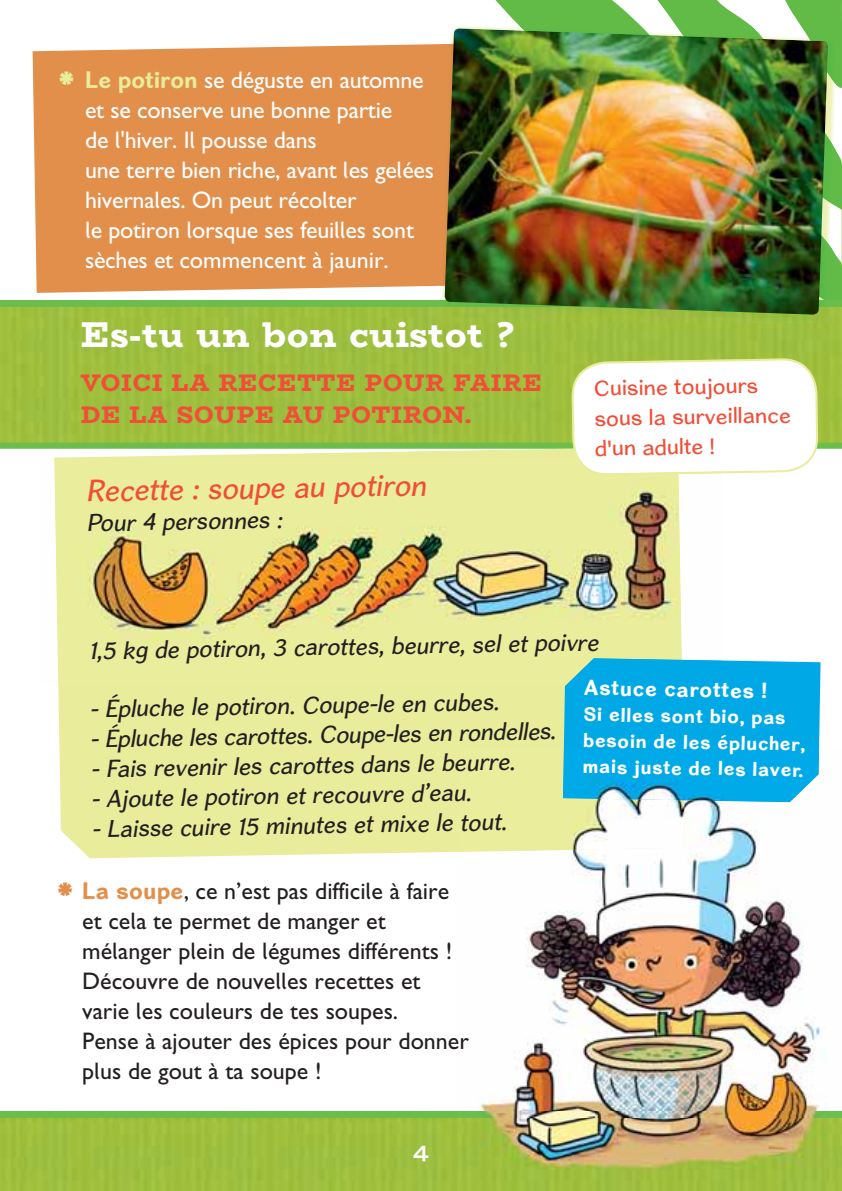
<style>
.page{position:relative;width:842px;height:1191px;background:#fff}
.page>*{position:absolute;margin:0;border:0;box-sizing:border-box;transform-origin:0 0}
.t1{font:42px "Pakenham Kayo";color:#e18f4b}
.t2{font:42px "Pakenham Kayo";color:#e9ec9a}
.t3{font:800 36px "Bio Rhyme";letter-spacing:.03em;color:#fff}
.t4{font:italic 30px "Cardigan Rg";color:#f04e37}
.t5{font:italic 24px "Cardigan Rg";color:#231f20}
.t6{font:500 24px/30px "Averbode Gill";color:#231f20}
.t7{font:500 24px/30px "Averbode Gill";letter-spacing:-.01em;color:#fff}
.t8{font:800 24px/32px "Bio Rhyme";letter-spacing:.03em;color:#f04e37}
.t9{font:700 24px "Bio Rhyme";color:#fff}
.t10{font:22px/30px "Cardigan Rg";color:#f04e37}
.t11{font:700 22px "Cardigan Rg";color:#fff}
.t12{font:700 20px/26px "Cardigan Rg";color:#fff}
.s1{font-family:"Cardigan Rg";font-weight:700;color:#e9ec9a}
.s2{font-family:"Cardigan Rg";font-weight:700;color:#e18f4b}
</style>
<div class="page">
<svg style="left:495px;top:0;width:347px;height:300px;fill:#62bb46"></svg>
<svg style="left:631px;top:0;width:211px;height:210px"></svg>
<svg style="left:759px;top:0;width:83px;height:89px"></svg>
<div style="left:0;top:306px;width:842px;height:137px;background:#9ebf3f"></div>
<div style="left:0;top:300px;width:842px;height:6px;background:#6bbe4c"></div>
<div style="left:0;top:443px;width:842px;height:6px;background:#6bbe4c"></div>
<div style="left:54px;top:448px;width:518px;height:410px;background:#e9ec9a"></div>
<div style="left:33px;top:44px;width:408px;height:249px;background:#e18f4b"></div>
<img style="left:441px;top:25px;width:394px;height:297px">
<img style="left:676px;top:25px;width:159px;height:181px">
<img style="left:800px;top:25px;width:35px;height:59px">
<img style="left:441px;top:300px;width:394px;height:6px">
<img style="left:441px;top:42px;width:4px;height:244px">
<img style="left:445px;top:28px;width:383px;height:287px">
<div style="left:563px;top:660px;width:257px;height:90px;background:#00a8e5"></div>
<svg style="left:572px;top:358px;width:246px;height:116px"></svg>
<img style="left:0;top:1117px;width:841px;height:74px">
<div style="left:0;top:1111px;width:842px;height:6px;background:#6bbe4c"></div>
<img style="left:458px;top:802px;width:368px;height:315px">
<img style="left:458px;top:750px;width:227px;height:102px">
<img style="left:563px;top:750px;width:256px;height:52px">
<img style="left:841px;top:1117px;width:1px;height:74px">
<img style="left:54px;top:458px;width:628px;height:227px">
<img style="left:566px;top:658px;width:156px;height:27px">
<img style="left:577px;top:458px;width:145px;height:17px">
<h1 class="t2" style="left:59px;top:58px;width:18px">*</h1>
<p class="t7" style="left:85px;top:67px;width:351px"><span class="s1">Le potiron</span> se déguste en automne et se conserve une bonne partie<br>de l'hiver. Il pousse dans<br>une terre bien riche, avant les gelées hivernales. On peut récolter<br>le potiron lorsque ses feuilles sont sèches et commencent à jaunir.</p>
<h2 class="t3" style="left:81px;top:322px;width:435px">Es-tu un bon cuistot ?</h2>
<p class="t8" style="left:81px;top:371px;width:462px">VOICI LA RECETTE POUR FAIRE<br>DE LA SOUPE AU POTIRON.</p>
<p class="t4" style="left:86px;top:480px;width:341px;rotate:-1deg">Recette : soupe au potiron</p>
<p class="t5" style="left:87px;top:514px;width:197px;rotate:-1deg">Pour 4 personnes :</p>
<p class="t10" style="left:594px;top:375px;width:198px;rotate:-1deg">Cuisine toujours sous la surveillance d'un adulte !</p>
<p class="t5" style="left:89px;top:642px;width:511px;rotate:-1deg">1,5 kg de potiron, 3 carottes, beurre, sel et poivre</p>
<p class="t5" style="left:90px;top:700px;width:411px;rotate:-1deg">- Épluche le potiron. Coupe-le en cubes.</p>
<p class="t5" style="left:90px;top:730px;width:467px;rotate:-1deg">- Épluche les carottes. Coupe-les en rondelles.</p>
<p class="t5" style="left:91px;top:760px;width:426px;rotate:-1deg">- Fais revenir les carottes dans le beurre.</p>
<p class="t5" style="left:91px;top:790px;width:381px;rotate:-1deg">- Ajoute le potiron et recouvre d’eau.</p>
<p class="t5" style="left:92px;top:820px;width:416px;rotate:-1deg">- Laisse cuire 15 minutes et mixe le tout.</p>
<p class="t11" style="left:584px;top:679px;width:185px;rotate:1deg">Astuce carottes !</p>
<p class="t12" style="left:584px;top:703px;width:224px;rotate:1deg">Si elles sont bio, pas besoin de les éplucher, mais juste de les laver.</p>
<h1 class="t1" style="left:57px;top:870px;width:18px">*</h1>
<p class="t6" style="left:82px;top:878px;width:388px"><span class="s2">La soupe</span>, ce n’est pas difficile à faire et cela te permet de manger et mélanger plein de légumes différents !<br>Découvre de nouvelles recettes et varie les couleurs de tes soupes.<br>Pense à ajouter des épices pour donner plus de gout à ta soupe !</p>
<p class="t9" style="left:413px;top:1139px;width:17px">4</p>
</div>
